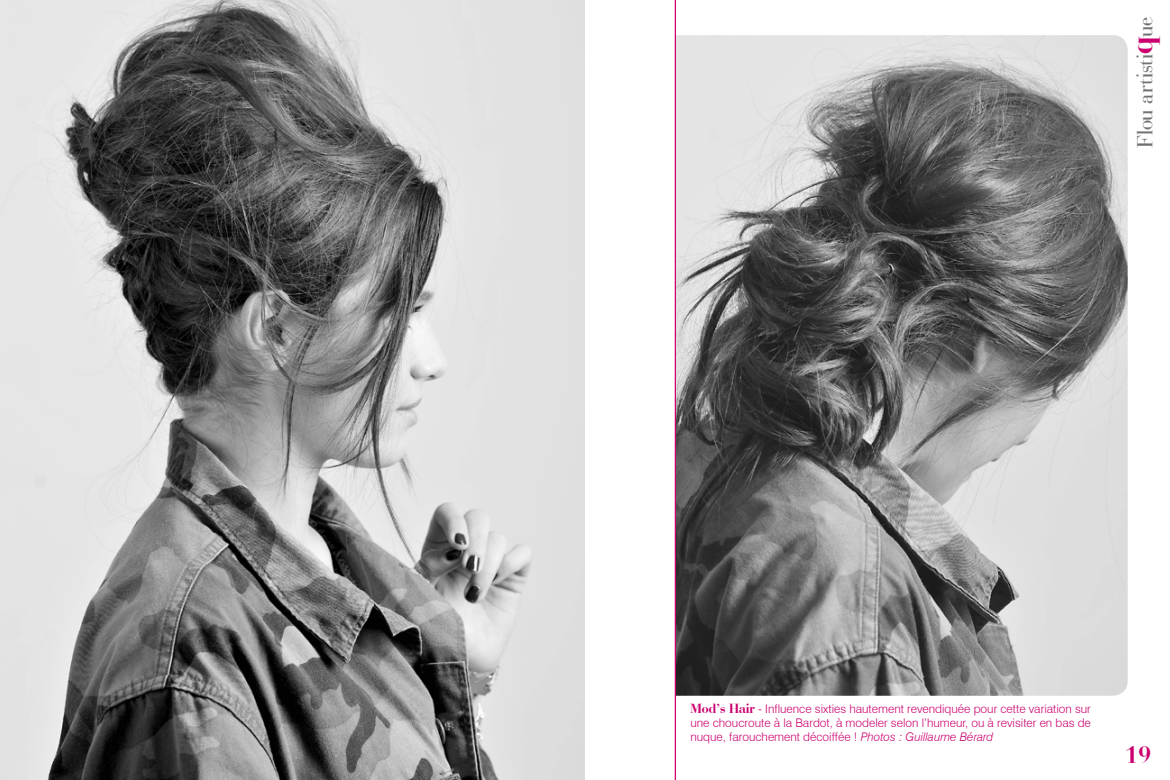
<style>
.page{position:relative;width:1170px;height:780px;background:#fff}
.page>*{position:absolute;margin:0;border:0;box-sizing:border-box;transform-origin:0 0}
.t1{font:700 25px "Bauer Bodoni BT";color:#cb006e}
.t2{font:23.12px "Bauer Bodoni BT";letter-spacing:-.005em;color:#707173}
.t3{font:300 11.88px/13.8px "Swiss 721 BT";color:#cb006e;text-align:justify}
.s1{font-weight:700;font-size:32.25px;color:#cb006e}
.s2{font-family:"Bauer Bodoni BT";font-weight:700;font-size:13.75px}
.s3{font-style:italic}
</style>
<div class="page">
<img style="left:635px;top:35px;width:492px;height:660px;border-radius:15px">
<div style="left:617px;top:19px;width:58px;height:712px;background:#fff"></div>
<hr style="left:674px;top:0;width:2px;height:780px;background:#cb006e">
<img style="left:0;top:0;width:584px;height:780px">
<h2 class="t2" style="left:1130px;top:148px;width:132px;rotate:-90deg">Flou artisti<span class="s1">q</span>ue</h2>
<p class="t3" style="left:690px;top:702px;width:402px"><span class="s2">Mod’s Hair</span> - Influence sixties hautement revendiquée pour cette variation sur une choucroute à la Bardot, à modeler selon l’humeur, ou à revisiter en bas de nuque, farouchement décoiffée ! <span class="s3">Photos : Guillaume Bérard</span></p>
<h1 class="t1" style="left:1124px;top:739px;width:28px">19</h1>
</div>
